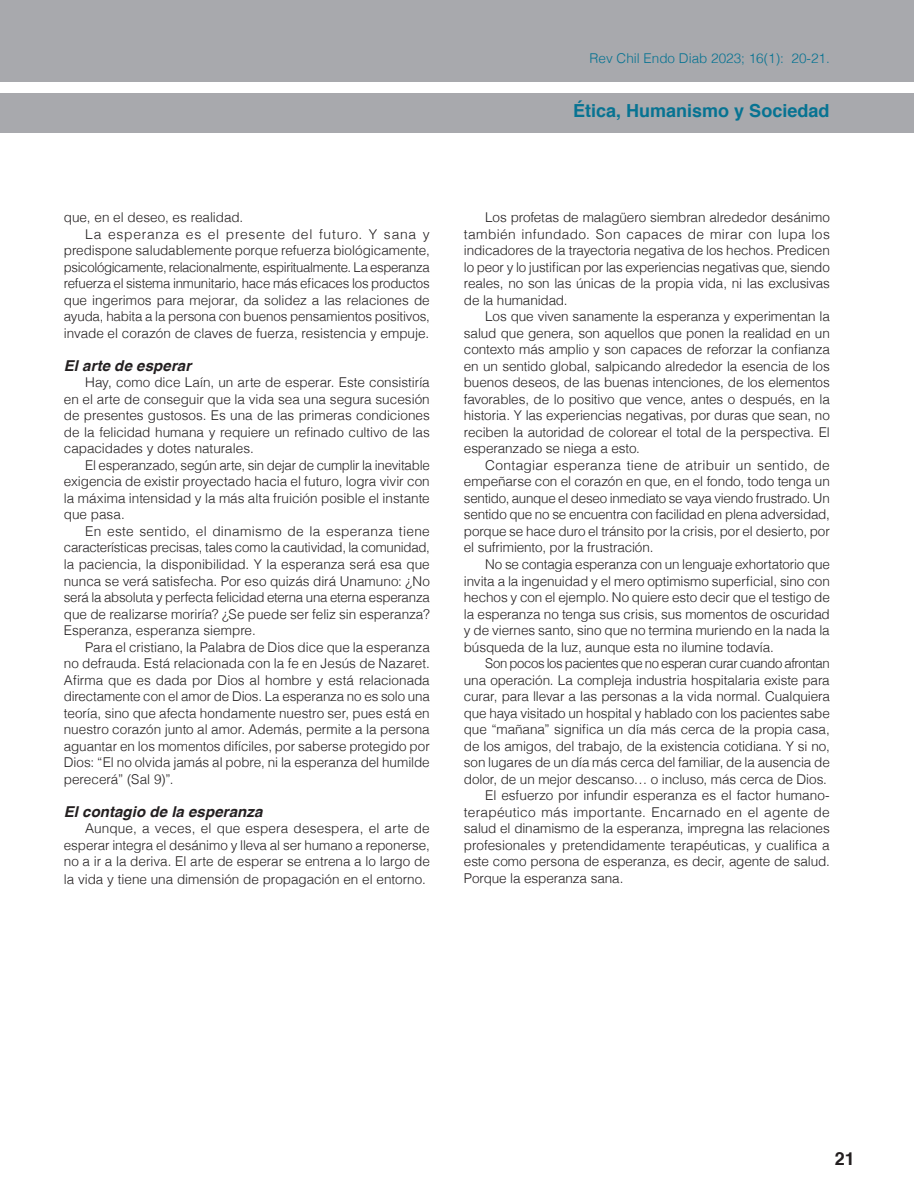
<style>
.page{position:relative;width:915px;height:1191px;background:#fff}
.page>*{position:absolute;margin:0;border:0;box-sizing:border-box;transform-origin:0 0}
.t1{font:700 18px "Helvetica";color:#077392}
.t2{font:700 18px "Helvetica";color:#231f20}
.Subtitulo_2{font:italic 700 15px "Helvetica";letter-spacing:.01em;color:#231f20}
.Texto{font:300 13.5px/16.5px "Helvetica";letter-spacing:-.005em;color:#231f20;text-align:justify}
.t3{font:300 13.5px "Helvetica";color:#077392}
</style>
<div class="page">
<div style="left:0;top:0;width:913px;height:81px;background:#a8a9ad"></div>
<div style="left:0;top:93px;width:913px;height:40px;background:#a8a9ad"></div>
<p class="t3" style="left:589px;top:46px;width:242px">Rev Chil Endo Diab 2023; 16(1): 20-21.</p>
<h1 class="t1" style="left:573px;top:96px;width:258px">Ética, Humanismo y Sociedad</h1>
<p class="Texto" style="left:64px;top:208px;width:181px">que, en el deseo, es realidad.</p>
<p class="Texto" style="left:64px;top:225px;width:367px;text-indent:21px">La esperanza es el presente del futuro. Y sana y predispone saludablemente porque refuerza biológicamente, psicológicamente, relacionalmente, espiritualmente. La esperanza refuerza el sistema inmunitario, hace más eficaces los productos que ingerimos para mejorar, da solidez a las relaciones de ayuda, habita a la persona con buenos pensamientos positivos, invade el corazón de claves de fuerza, resistencia y empuje.</p>
<p class="Subtitulo_2" style="left:64px;top:353px;width:129px">El arte de esperar</p>
<p class="Texto" style="left:64px;top:373px;width:367px;text-indent:21px">Hay, como dice Laín, un arte de esperar. Este consistiría en el arte de conseguir que la vida sea una segura sucesión de presentes gustosos. Es una de las primeras condiciones de la felicidad humana y requiere un refinado cultivo de las capacidades y dotes naturales.</p>
<p class="Texto" style="left:64px;top:456px;width:367px;text-indent:21px">El esperanzado, según arte, sin dejar de cumplir la inevitable exigencia de existir proyectado hacia el futuro, logra vivir con la máxima intensidad y la más alta fruición posible el instante que pasa.</p>
<p class="Texto" style="left:64px;top:522px;width:367px;text-indent:21px">En este sentido, el dinamismo de la esperanza tiene características precisas, tales como la cautividad, la comunidad, la paciencia, la disponibilidad. Y la esperanza será esa que nunca se verá satisfecha. Por eso quizás dirá Unamuno: ¿No será la absoluta y perfecta felicidad eterna una eterna esperanza que de realizarse moriría? ¿Se puede ser feliz sin esperanza?<br>Esperanza, esperanza siempre.</p>
<p class="Texto" style="left:64px;top:637px;width:367px;text-indent:21px">Para el cristiano, la Palabra de Dios dice que la esperanza no defrauda. Está relacionada con la fe en Jesús de Nazaret.<br>Afirma que es dada por Dios al hombre y está relacionada directamente con el amor de Dios. La esperanza no es solo una teoría, sino que afecta hondamente nuestro ser, pues está en nuestro corazón junto al amor. Además, permite a la persona aguantar en los momentos difíciles, por saberse protegido por Dios: “El no olvida jamás al pobre, ni la esperanza del humilde perecerá” (Sal 9)”.</p>
<p class="Subtitulo_2" style="left:64px;top:799px;width:200px">El contagio de la esperanza</p>
<p class="Texto" style="left:64px;top:819px;width:367px;text-indent:21px">Aunque, a veces, el que espera desespera, el arte de esperar integra el desánimo y lleva al ser humano a reponerse, no a ir a la deriva. El arte de esperar se entrena a lo largo de</p>
<p class="Texto" style="left:64px;top:870px;width:363px">la vida y tiene una dimensión de propagación en el entorno.</p>
<p class="Texto" style="left:463px;top:208px;width:367px;text-indent:21px">Los profetas de malagüero siembran alrededor desánimo también infundado. Son capaces de mirar con lupa los indicadores de la trayectoria negativa de los hechos. Predicen lo peor y lo justifican por las experiencias negativas que, siendo reales, no son las únicas de la propia vida, ni las exclusivas de la humanidad.</p>
<p class="Texto" style="left:463px;top:307px;width:367px;text-indent:21px">Los que viven sanamente la esperanza y experimentan la salud que genera, son aquellos que ponen la realidad en un contexto más amplio y son capaces de reforzar la confianza en un sentido global, salpicando alrededor la esencia de los buenos deseos, de las buenas intenciones, de los elementos favorables, de lo positivo que vence, antes o después, en la historia. Y las experiencias negativas, por duras que sean, no reciben la autoridad de colorear el total de la perspectiva. El esperanzado se niega a esto.</p>
<p class="Texto" style="left:463px;top:456px;width:367px;text-indent:21px">Contagiar esperanza tiene de atribuir un sentido, de empeñarse con el corazón en que, en el fondo, todo tenga un sentido, aunque el deseo inmediato se vaya viendo frustrado. Un sentido que no se encuentra con facilidad en plena adversidad, porque se hace duro el tránsito por la crisis, por el desierto, por el sufrimiento, por la frustración.</p>
<p class="Texto" style="left:463px;top:555px;width:367px;text-indent:21px">No se contagia esperanza con un lenguaje exhortatorio que invita a la ingenuidad y el mero optimismo superficial, sino con hechos y con el ejemplo. No quiere esto decir que el testigo de la esperanza no tenga sus crisis, sus momentos de oscuridad y de viernes santo, sino que no termina muriendo en la nada la búsqueda de la luz, aunque esta no ilumine todavía.</p>
<p class="Texto" style="left:463px;top:654px;width:367px;text-indent:21px">Son pocos los pacientes que no esperan curar cuando afrontan una operación. La compleja industria hospitalaria existe para curar, para llevar a las personas a la vida normal. Cualquiera que haya visitado un hospital y hablado con los pacientes sabe que “mañana” significa un día más cerca de la propia casa, de los amigos, del trabajo, de la existencia cotidiana. Y si no, son lugares de un día más cerca del familiar, de la ausencia de dolor, de un mejor descanso… o incluso, más cerca de Dios.</p>
<p class="Texto" style="left:463px;top:786px;width:367px;text-indent:21px">El esfuerzo por infundir esperanza es el factor humano&shy;terapéutico más importante. Encarnado en el agente de salud el dinamismo de la esperanza, impregna las relaciones profesionales y pretendidamente terapéuticas, y cualifica a este como persona de esperanza, es decir, agente de salud.<br>Porque la esperanza sana.</p>
<h1 class="t2" style="left:834px;top:1144px;width:22px">21</h1>
</div>
